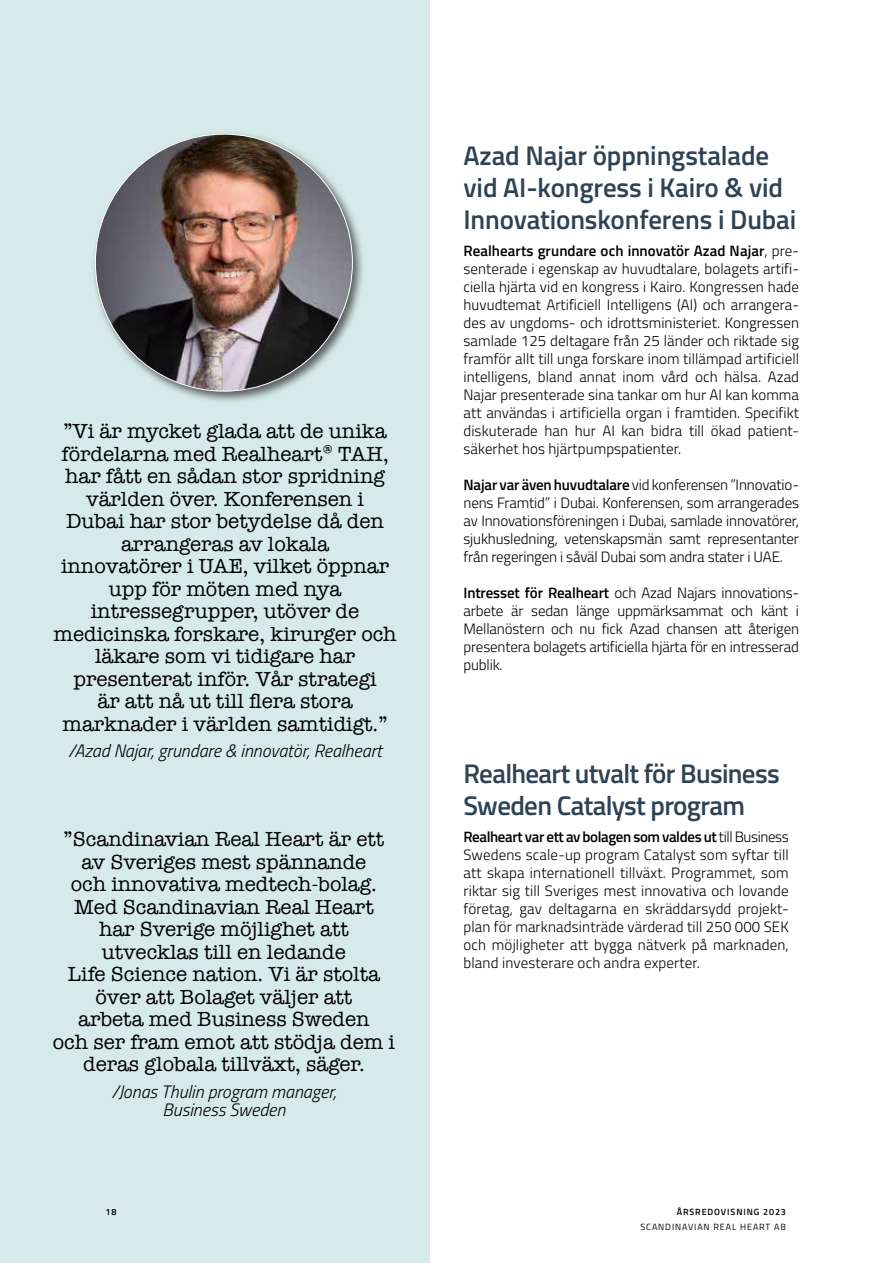
<style>
.page{position:relative;width:893px;height:1263px;background:#fff}
.page>*{position:absolute;margin:0;border:0;box-sizing:border-box;transform-origin:0 0}
.t1{font:600 27px/32.4px "Titillium Web";letter-spacing:-.005em;color:#2d4254}
.t2{font:600 27px/32.4px "Titillium Web";letter-spacing:-.025em;color:#2d4254}
.t3{font:21px/22.5px "American Typewriter";color:#000;text-align:center}
.t4{font:italic 300 18px/18px "Titillium Web";color:#000;text-align:center}
.t5{font:300 15px/18px "Titillium Web";letter-spacing:-.01em;color:#000;text-align:justify}
.t6{font:9px "Titillium Web";letter-spacing:.1em;color:#000}
.t7{font:600 9px "Titillium Web";letter-spacing:.1em;color:#000}
.s1{font-weight:600}
</style>
<div class="page">
<hr style="left:892px;top:0;width:1px;height:1263px;background:#98cfc9">
<div style="left:0;top:0;width:429px;height:1263px;background:#d6ebe9"></div>
<div style="left:91px;top:130px;width:274px;height:274px;background:#000;opacity:.6"></div>
<img style="left:95px;top:134px;width:257px;height:257px;border-radius:128px">
<p class="t3" style="left:54px;top:419px;width:345px">”Vi är mycket glada att de unika fördelarna med Realheart® TAH, har fått en sådan stor spridning världen över. Konferensen i<br>Dubai har stor betydelse då den arrangeras av lokala<br>innovatörer i UAE, vilket öppnar upp för möten med nya intressegrupper, utöver de medicinska forskare, kirurger och läkare som vi tidigare har presenterat inför. Vår strategi<br>är att nå ut till flera stora marknader i världen samtidigt.”</p>
<p class="t4" style="left:68px;top:741px;width:315px">/Azad Najar, grundare &amp; innovatör, Realheart</p>
<p class="t3" style="left:53px;top:827px;width:344px">”Scandinavian Real Heart är ett av Sveriges mest spännande<br>och innovativa medtech-bolag.<br>Med Scandinavian Real Heart<br>har Sverige möjlighet att utvecklas till en ledande<br>Life Science nation. Vi är stolta över att Bolaget väljer att<br>arbeta med Business Sweden<br>och ser fram emot att stödja dem i deras globala tillväxt, säger.</p>
<p class="t4" style="left:111px;top:1082px;width:226px">/Jonas Thulin program manager,<br>Business Sweden</p>
<h1 class="t1" style="left:463px;top:138px;width:334px">Azad Najar öppningstalade vid AI-kongress i Kairo &amp; vid<br>Innovationskonferens i Dubai</h1>
<p class="t5" style="left:463px;top:241px;width:337px"><span class="s1">Realhearts grundare och innovatör Azad Najar</span>, pre&shy;senterade i egenskap av huvudtalare, bolagets artifi&shy;ciella hjärta vid en kongress i Kairo. Kongressen hade huvudtemat Artificiell Intelligens (AI) och arrangera&shy;des av ungdoms- och idrottsministeriet. Kongressen samlade 125 deltagare från 25 länder och riktade sig framför allt till unga forskare inom tillämpad artificiell intelligens, bland annat inom vård och hälsa. Azad Najar presenterade sina tankar om hur AI kan komma att användas i artificiella organ i framtiden. Specifikt diskuterade han hur AI kan bidra till ökad patient&shy;säkerhet hos hjärtpumpspatienter.</p>
<p class="t5" style="left:463px;top:475px;width:337px"><span class="s1">Najar var även huvudtalare</span> vid konferensen ”Innovatio&shy;nens Framtid” i Dubai. Konferensen, som arrangerades av Innovationsföreningen i Dubai, samlade innovatörer, sjukhusledning, vetenskapsmän samt representanter från regeringen i såväl Dubai som andra stater i UAE.</p>
<p class="t5" style="left:463px;top:583px;width:337px"><span class="s1">Intresset för Realheart</span> och Azad Najars innovations&shy;arbete är sedan länge uppmärksammat och känt i Mellanöstern och nu fick Azad chansen att återigen presentera bolagets artificiella hjärta för en intresserad publik.</p>
<h1 class="t2" style="left:463px;top:756px;width:318px">Realheart utvalt för Business<br>Sweden Catalyst program</h1>
<p class="t5" style="left:463px;top:827px;width:327px"><span class="s1">Realheart var ett av bolagen som valdes ut</span> till Business Swedens scale-up program Catalyst som syftar till att skapa internationell tillväxt. Programmet, som riktar sig till Sveriges mest innovativa och lovande företag, gav deltagarna en skräddarsydd projekt&shy;plan för marknadsinträde värderad till 250 000 SEK och möjligheter att bygga nätverk på marknaden, bland investerare och andra experter.</p>
<p class="t7" style="left:106px;top:1205px;width:12px">18</p>
<p class="t7" style="left:677px;top:1205px;width:111px">ÅRSREDOVISNING 2023</p>
<p class="t6" style="left:640px;top:1220px;width:147px">SCANDINAVIAN REAL HEART AB</p>
</div>
